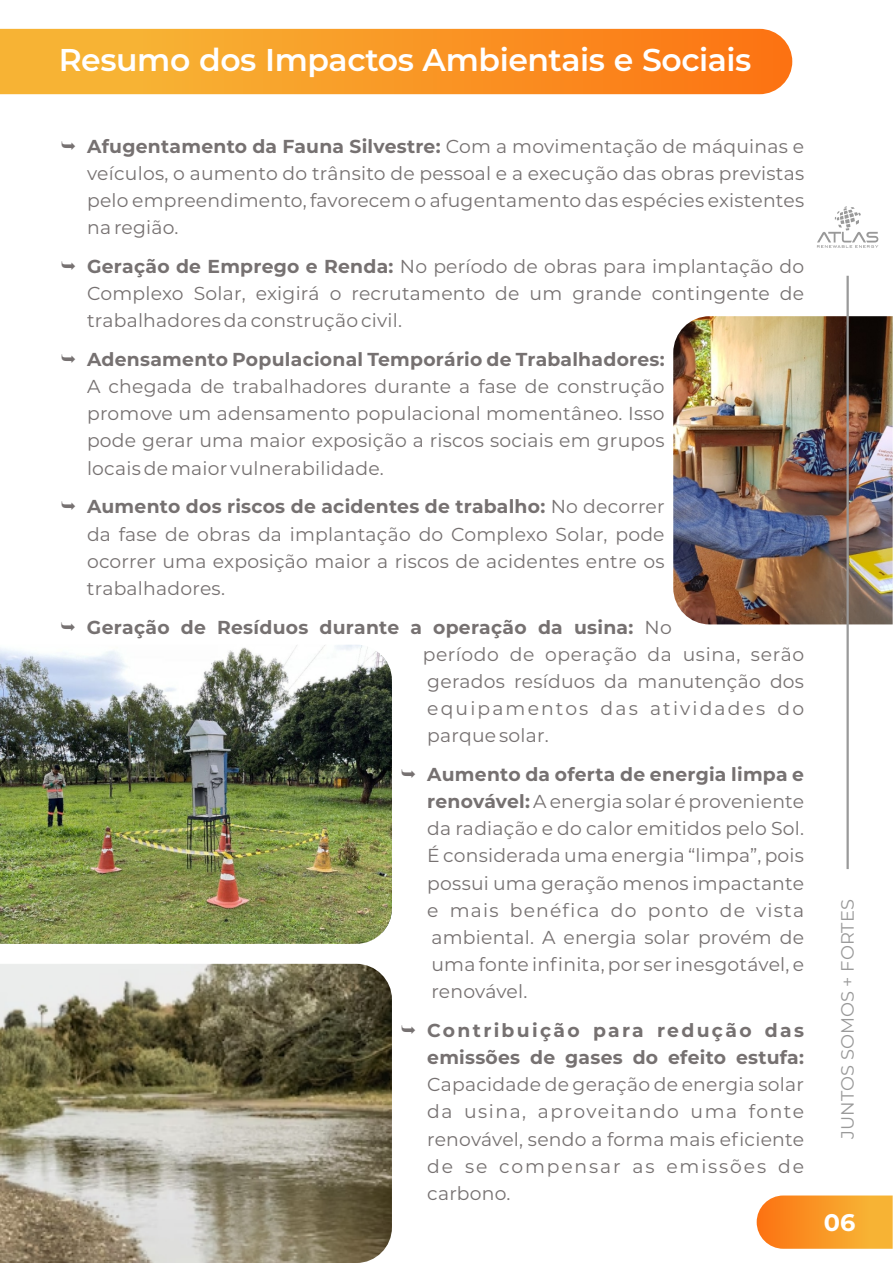
<style>
.page{position:relative;width:893px;height:1263px;background:#fff}
.page>*{position:absolute;margin:0;border:0;box-sizing:border-box;transform-origin:0 0}
.t1{font:600 31.5px "Montserrat";letter-spacing:-.015em;color:#fff}
.t2{font:700 24px "Montserrat";color:#fff}
.t3{font:18.75px/27.2px "Montserrat";letter-spacing:.015em;color:#767171;text-align:justify}
.t4{font:700 18.75px/27.2px "Montserrat";letter-spacing:.015em;color:#767171}
.t5{font:17.85px "Montserrat";color:#999}
.s1{font-weight:700}
</style>
<div class="page">
<img style="left:673px;top:316px;width:220px;height:308px">
<svg style="left:757px;top:1195px;width:136px;height:54px;background:#f99e32"></svg>
<svg style="left:817px;top:206px;width:61px;height:42px"></svg>
<hr style="left:846px;top:276px;width:3px;height:593px;background:#999">
<svg style="left:0;top:29px;width:792px;height:65px;background:#f99826"></svg>
<img style="left:0;top:645px;width:392px;height:299px">
<img style="left:0;top:964px;width:392px;height:299px">
<h1 class="t1" style="left:59px;top:40px;width:694px">Resumo dos Impactos Ambientais e Sociais</h1>
<p class="t3" style="left:87px;top:132px;width:719px"><span class="s1">Afugentamento da Fauna Silvestre:</span> Com a movimentação de máquinas e veículos, o aumento do trânsito de pessoal e a execução das obras previstas pelo empreendimento, favorecem o afugentamento das espécies existentes na região.</p>
<p class="t3" style="left:87px;top:253px;width:719px"><span class="s1">Geração de Emprego e Renda:</span> No período de obras para implantação do Complexo Solar, exigirá o recrutamento de um grande contingente de trabalhadores da construção civil.</p>
<p class="t4" style="left:87px;top:346px;width:579px">Adensamento Populacional Temporário de Trabalhadores:</p>
<p class="t3" style="left:87px;top:373px;width:579px">A chegada de trabalhadores durante a fase de construção promove um adensamento populacional momentâneo. Isso pode gerar uma maior exposição a riscos sociais em grupos locais de maior vulnerabilidade.</p>
<p class="t3" style="left:87px;top:493px;width:579px"><span class="s1">Aumento dos riscos de acidentes de trabalho:</span> No decorrer da fase de obras da implantação do Complexo Solar, pode ocorrer uma exposição maior a riscos de acidentes entre os trabalhadores.</p>
<p class="t3" style="left:423px;top:613px;width:383px;text-align:left;text-indent:-336px"><span class="s1">Geração de Resíduos durante a operação da usina:</span> No<br>período de operação da usina, serão gerados resíduos da manutenção dos equipamentos das atividades do parque solar.</p>
<p class="t3" style="left:427px;top:761px;width:378px"><span class="s1">Aumento da oferta de energia limpa e renovável:</span> A energia solar é proveniente da radiação e do calor emitidos pelo Sol.<br>É considerada uma energia “limpa”, pois possui uma geração menos impactante e mais benéfica do ponto de vista ambiental. A energia solar provém de uma fonte infinita, por ser inesgotável, e renovável.</p>
<p class="t4" style="left:427px;top:1017px;width:378px">Contribuição para redução das emissões de gases do efeito estufa:</p>
<p class="t3" style="left:427px;top:1071px;width:378px">Capacidade de geração de energia solar da usina, aproveitando uma fonte renovável, sendo a forma mais eficiente de se compensar as emissões de carbono.</p>
<p class="t5" style="left:837px;top:1139px;width:241px;rotate:-90deg">JUNTOS SOMOS + FORTES</p>
<p class="t2" style="left:824px;top:1207px;width:33px">06</p>
</div>
